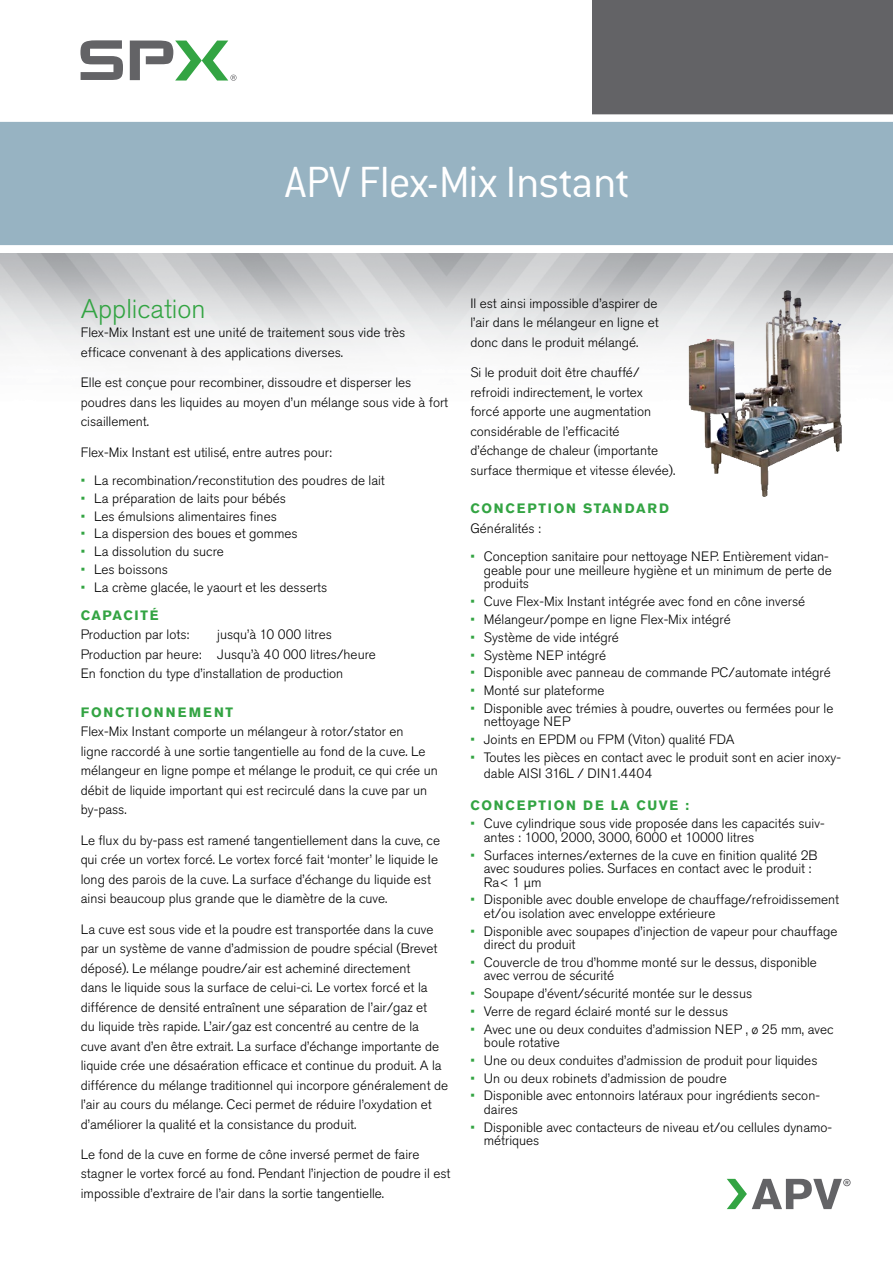
<style>
.page{position:relative;width:893px;height:1263px;background:#fff}
.page>*{position:absolute;margin:0;border:0;box-sizing:border-box;transform-origin:0 0}
.Front_Cover_Page_Hea{font:300 48px "Conduit ITC Std";letter-spacing:-.015em;color:#fff}
.Body_Copy_Headline{font:300 27px "Akzidenz Grotesk Pro";color:#33a443}
.Body_Copy__16pt_Lead{font:300 13.5px/19.5px "Akzidenz Grotesk Pro";color:#000}
.Headline__All_caps{font:700 13.5px "Akzidenz Grotesk Pro";letter-spacing:.12em;color:#33a443}
.Headline__All_caps-2{font:700 13.5px "Akzidenz Grotesk Pro";letter-spacing:.14em;color:#33a443}
.s1{color:#33a443}
</style>
<div class="page">
<img style="left:689px;top:290px;width:153px;height:207px">
<div style="left:592px;top:0;width:301px;height:121px;background:#636366"></div>
<div style="left:0;top:118px;width:893px;height:133px;background:#97b3c2"></div>
<div style="left:0;top:114px;width:893px;height:8px;background:#fff"></div>
<div style="left:0;top:245px;width:893px;height:8px;background:#fff"></div>
<svg style="left:80px;top:40px;width:43px;height:40px"></svg>
<svg style="left:130px;top:41px;width:107px;height:40px"></svg>
<svg style="left:727px;top:1179px;width:124px;height:30px"></svg>
<p class="Front_Cover_Page_Hea" style="left:285px;top:156px;width:347px">APV Flex-Mix Instant</p>
<p class="Body_Copy_Headline" style="left:81px;top:291px;width:126px">Application</p>
<p class="Body_Copy__16pt_Lead" style="left:81px;top:323px;width:326px">Flex-Mix Instant est une unité de traitement sous vide très efficace convenant à des applications diverses.</p>
<p class="Body_Copy__16pt_Lead" style="left:81px;top:373px;width:369px">Elle est conçue pour recombiner, dissoudre et disperser les poudres dans les liquides au moyen d’un mélange sous vide à fort cisaillement.</p>
<p class="Body_Copy__16pt_Lead" style="left:81px;top:442px;width:253px">Flex-Mix Instant est utilisé, entre autres pour:</p>
<p class="Body_Copy__16pt_Lead" style="left:81px;top:471px;width:306px"><span class="s1">•</span> La recombination/reconstitution des poudres de lait</p>
<p class="Body_Copy__16pt_Lead" style="left:81px;top:488px;width:207px"><span class="s1">•</span> La préparation de laits pour bébés</p>
<p class="Body_Copy__16pt_Lead" style="left:81px;top:506px;width:198px"><span class="s1">•</span> Les émulsions alimentaires fines</p>
<p class="Body_Copy__16pt_Lead" style="left:81px;top:524px;width:218px"><span class="s1">•</span> La dispersion des boues et gommes</p>
<p class="Body_Copy__16pt_Lead" style="left:81px;top:542px;width:145px"><span class="s1">•</span> La dissolution du sucre</p>
<p class="Body_Copy__16pt_Lead" style="left:81px;top:559px;width:89px"><span class="s1">•</span> Les boissons</p>
<p class="Body_Copy__16pt_Lead" style="left:81px;top:577px;width:248px"><span class="s1">•</span> La crème glacée, le yaourt et les desserts</p>
<p class="Headline__All_caps" style="left:81px;top:606px;width:79px">CAPACITÉ</p>
<p class="Body_Copy__16pt_Lead" style="left:81px;top:625px;width:110px">Production par lots:</p>
<p class="Body_Copy__16pt_Lead" style="left:81px;top:625px;width:297px;text-indent:136px">jusqu’à 10 000 litres<br>Production par heure: Jusqu’à 40 000 litres/heure<br>En fonction du type d’installation de production</p>
<p class="Headline__All_caps-2" style="left:81px;top:703px;width:154px">FONCTIONNEMENT</p>
<p class="Body_Copy__16pt_Lead" style="left:81px;top:722px;width:359px">Flex-Mix Instant comporte un mélangeur à rotor/stator en<br>ligne raccordé à une sortie tangentielle au fond de la cuve. Le mélangeur en ligne pompe et mélange le produit, ce qui crée un débit de liquide important qui est recirculé dans la cuve par un by-pass.</p>
<p class="Body_Copy__16pt_Lead" style="left:81px;top:830px;width:361px">Le flux du by-pass est ramené tangentiellement dans la cuve, ce qui crée un vortex forcé. Le vortex forcé fait ‘monter’ le liquide le long des parois de la cuve. La surface d’échange du liquide est ainsi beaucoup plus grande que le diamètre de la cuve.</p>
<p class="Body_Copy__16pt_Lead" style="left:81px;top:919px;width:369px">La cuve est sous vide et la poudre est transportée dans la cuve par un système de vanne d’admission de poudre spécial (Brevet déposé). Le mélange poudre/air est acheminé directement<br>dans le liquide sous la surface de celui-ci. Le vortex forcé et la différence de densité entraînent une séparation de l’air/gaz et<br>du liquide très rapide. L’air/gaz est concentré au centre de la cuve avant d’en être extrait. La surface d’échange importante de liquide crée une désaération efficace et continue du produit. A la différence du mélange traditionnel qui incorpore généralement de l’air au cours du mélange. Ceci permet de réduire l’oxydation et d’améliorer la qualité et la consistance du produit.</p>
<p class="Body_Copy__16pt_Lead" style="left:81px;top:1144px;width:371px">Le fond de la cuve en forme de cône inversé permet de faire stagner le vortex forcé au fond. Pendant l’injection de poudre il est impossible d’extraire de l’air dans la sortie tangentielle.</p>
<p class="Body_Copy__16pt_Lead" style="left:470px;top:293px;width:190px;text-align:justify">Il est ainsi impossible d’aspirer de l’air dans le mélangeur en ligne et donc dans le produit mélangé.</p>
<p class="Body_Copy__16pt_Lead" style="left:470px;top:363px;width:206px">Si le produit doit être chauffé/ refroidi indirectement, le vortex<br>forcé apporte une augmentation considérable de l’efficacité d’échange de chaleur (importante surface thermique et vitesse élevée).</p>
<p class="Headline__All_caps" style="left:470px;top:500px;width:200px">CONCEPTION STANDARD</p>
<p class="Body_Copy__16pt_Lead" style="left:470px;top:518px;width:72px">Généralités :</p>
<p class="Body_Copy__16pt_Lead" style="left:484px;top:550px;width:349px;line-height:13.5px;text-indent:-14px"><span class="s1">•</span> Conception sanitaire pour nettoyage NEP. Entièrement vidan&shy;geable pour une meilleure hygiène et un minimum de perte de produits</p>
<p class="Body_Copy__16pt_Lead" style="left:470px;top:592px;width:336px"><span class="s1">•</span> Cuve Flex-Mix Instant intégrée avec fond en cône inversé</p>
<p class="Body_Copy__16pt_Lead" style="left:470px;top:609px;width:262px"><span class="s1">•</span> Mélangeur/pompe en ligne Flex-Mix intégré</p>
<p class="Body_Copy__16pt_Lead" style="left:470px;top:627px;width:150px"><span class="s1">•</span> Système de vide intégré</p>
<p class="Body_Copy__16pt_Lead" style="left:470px;top:645px;width:137px"><span class="s1">•</span> Système NEP intégré</p>
<p class="Body_Copy__16pt_Lead" style="left:470px;top:663px;width:362px"><span class="s1">•</span> Disponible avec panneau de commande PC/automate intégré</p>
<p class="Body_Copy__16pt_Lead" style="left:470px;top:680px;width:136px"><span class="s1">•</span> Monté sur plateforme</p>
<p class="Body_Copy__16pt_Lead" style="left:484px;top:701px;width:351px;line-height:13.5px;text-indent:-14px"><span class="s1">•</span> Disponible avec trémies à poudre, ouvertes ou fermées pour le nettoyage NEP</p>
<p class="Body_Copy__16pt_Lead" style="left:470px;top:729px;width:266px"><span class="s1">•</span> Joints en EPDM ou FPM (Viton) qualité FDA</p>
<p class="Body_Copy__16pt_Lead" style="left:484px;top:749px;width:359px;line-height:16.2px;text-indent:-14px"><span class="s1">•</span> Toutes les pièces en contact avec le produit sont en acier inoxy&shy;dable AISI 316L / DIN1.4404</p>
<p class="Headline__All_caps" style="left:470px;top:797px;width:220px">CONCEPTION DE LA CUVE :</p>
<p class="Body_Copy__16pt_Lead" style="left:484px;top:817px;width:342px;line-height:13.5px;text-indent:-14px"><span class="s1">•</span> Cuve cylindrique sous vide proposée dans les capacités suiv&shy;antes : 1000, 2000, 3000, 6000 et 10000 litres</p>
<p class="Body_Copy__16pt_Lead" style="left:484px;top:848px;width:335px;line-height:13.5px;text-indent:-14px"><span class="s1">•</span> Surfaces internes/externes de la cuve en finition qualité 2B avec soudures polies. Surfaces en contact avec le produit :<br>Ra&lt; 1 μm</p>
<p class="Body_Copy__16pt_Lead" style="left:484px;top:893px;width:357px;line-height:13.5px;text-indent:-14px"><span class="s1">•</span> Disponible avec double envelope de chauffage/refroidissement et/ou isolation avec enveloppe extérieure</p>
<p class="Body_Copy__16pt_Lead" style="left:484px;top:924px;width:355px;line-height:13.5px;text-indent:-14px"><span class="s1">•</span> Disponible avec soupapes d’injection de vapeur pour chauffage direct du produit</p>
<p class="Body_Copy__16pt_Lead" style="left:484px;top:955px;width:335px;line-height:13.5px;text-indent:-14px"><span class="s1">•</span> Couvercle de trou d’homme monté sur le dessus, disponible avec verrou de sécurité</p>
<p class="Body_Copy__16pt_Lead" style="left:470px;top:983px;width:283px"><span class="s1">•</span> Soupape d’évent/sécurité montée sur le dessus</p>
<p class="Body_Copy__16pt_Lead" style="left:470px;top:1001px;width:259px"><span class="s1">•</span> Verre de regard éclairé monté sur le dessus</p>
<p class="Body_Copy__16pt_Lead" style="left:484px;top:1022px;width:351px;line-height:13.5px;text-indent:-14px"><span class="s1">•</span> Avec une ou deux conduites d’admission NEP , ø 25 mm, avec boule rotative</p>
<p class="Body_Copy__16pt_Lead" style="left:470px;top:1050px;width:349px"><span class="s1">•</span> Une ou deux conduites d’admission de produit pour liquides</p>
<p class="Body_Copy__16pt_Lead" style="left:470px;top:1068px;width:258px"><span class="s1">•</span> Un ou deux robinets d’admission de poudre</p>
<p class="Body_Copy__16pt_Lead" style="left:484px;top:1089px;width:338px;line-height:13.5px;text-indent:-14px"><span class="s1">•</span> Disponible avec entonnoirs latéraux pour ingrédients secon&shy;daires</p>
<p class="Body_Copy__16pt_Lead" style="left:484px;top:1120px;width:350px;line-height:13.5px;text-indent:-14px"><span class="s1">•</span> Disponible avec contacteurs de niveau et/ou cellules dynamo&shy;métriques</p>
</div>
